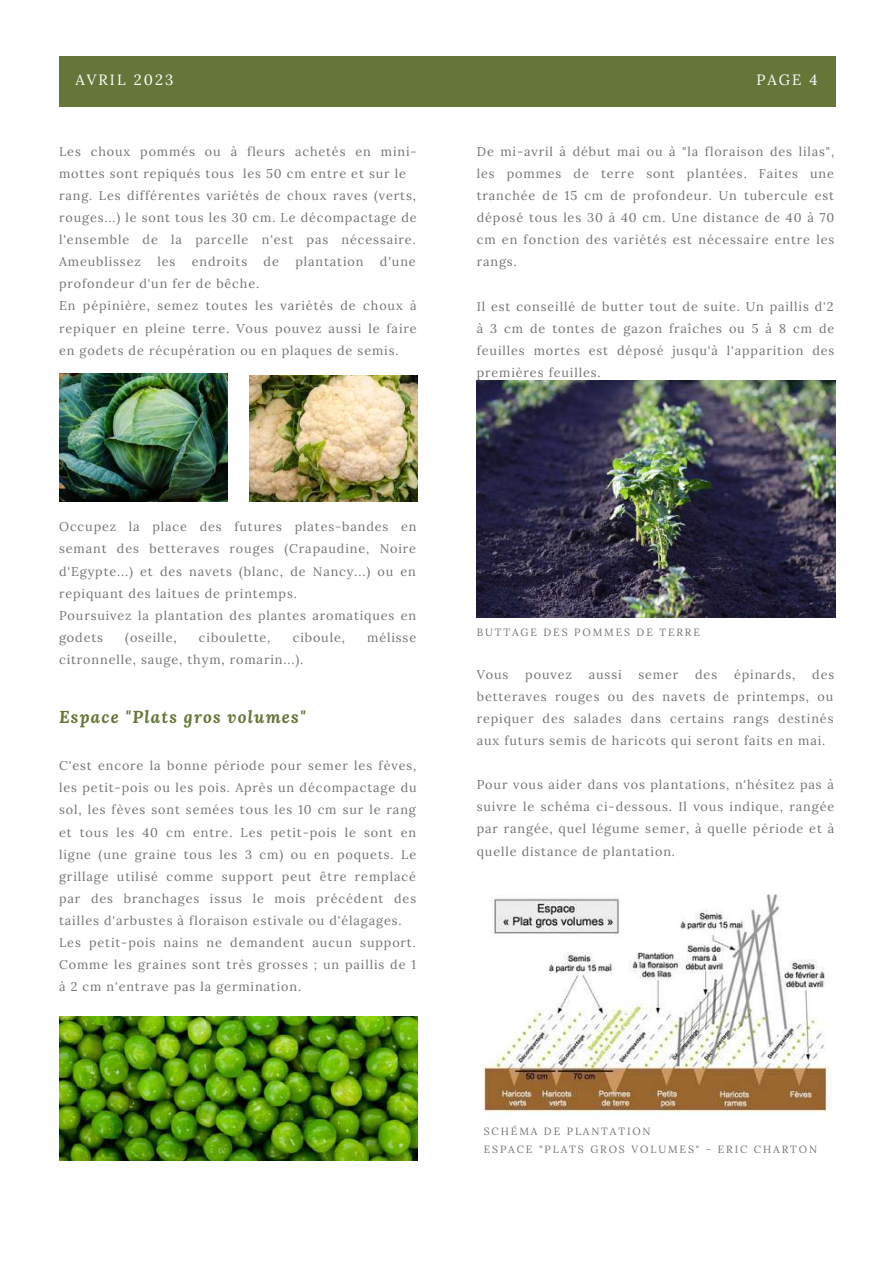
<style>
.page{position:relative;width:893px;height:1264px;background:#fff}
.page>*{position:absolute;margin:0;border:0;box-sizing:border-box;transform-origin:0 0}
.t1{font:italic 700 17.1px "Lora";letter-spacing:.07em;color:#657638}
.t2{font:14.85px "Lora";letter-spacing:.14em;color:#fff}
.t3{font:12.6px/22px "Lora";letter-spacing:.07em;color:#737373}
.t4{font:10.5px/18.3px "Lora";letter-spacing:.18em;color:#737373}
</style>
<div class="page">
<div style="left:59px;top:56px;width:776px;height:51px;background:#657638"></div>
<img style="left:59px;top:374px;width:169px;height:127px">
<img style="left:249px;top:375px;width:168px;height:126px">
<img style="left:59px;top:1016px;width:359px;height:144px">
<img style="left:476px;top:380px;width:359px;height:237px">
<img style="left:482px;top:894px;width:348px;height:223px">
<p class="t2" style="left:75px;top:70px;width:100px">AVRIL 2023</p>
<p class="t2" style="left:756px;top:70px;width:63px">PAGE 4</p>
<p class="t3" style="left:59px;top:140px;width:359px">Les choux pommés ou à fleurs achetés en mini&shy;mottes sont repiqués tous les 50 cm entre et sur le rang. Les différentes variétés de choux raves (verts, rouges...) le sont tous les 30 cm. Le décompactage de l'ensemble de la parcelle n'est pas nécessaire.<br>Ameublissez</p>
<p class="t3" style="left:157px;top:250px;width:19px">les</p>
<p class="t3" style="left:192px;top:250px;width:57px">endroits</p>
<p class="t3" style="left:264px;top:250px;width:17px">de</p>
<p class="t3" style="left:295px;top:250px;width:70px">plantation</p>
<p class="t3" style="left:380px;top:250px;width:37px">d'une</p>
<p class="t3" style="left:59px;top:273px;width:359px">profondeur d'un fer de bêche.<br>En pépinière, semez toutes les variétés de choux à repiquer en pleine terre. Vous pouvez aussi le faire en godets de récupération ou en plaques de semis.</p>
<p class="t3" style="left:59px;top:515px;width:359px">Occupez la place des futures plates-bandes en semant des betteraves rouges (Crapaudine, Noire d'Egypte...) et des navets (blanc, de Nancy...) ou en repiquant des laitues de printemps.<br>Poursuivez la plantation des plantes aromatiques en godets</p>
<p class="t3" style="left:125px;top:626px;width:53px">(oseille,</p>
<p class="t3" style="left:199px;top:626px;width:73px">ciboulette,</p>
<p class="t3" style="left:293px;top:626px;width:54px">ciboule,</p>
<p class="t3" style="left:367px;top:626px;width:50px">mélisse</p>
<p class="t3" style="left:59px;top:648px;width:245px">citronnelle, sauge, thym, romarin...).</p>
<h1 class="t1" style="left:59px;top:705px;width:248px">Espace "Plats gros volumes"</h1>
<p class="t3" style="left:59px;top:754px;width:359px">C'est encore la bonne période pour semer les fèves, les petit-pois ou les pois. Après un décompactage du sol, les fèves sont semées tous les 10 cm sur le rang et tous les 40 cm entre. Les petit-pois le sont en ligne (une graine tous les 3 cm) ou en poquets. Le grillage utilisé comme support peut être remplacé par des branchages issus le mois précédent des tailles d'arbustes à floraison estivale ou d'élagages.<br>Les petit-pois nains ne demandent aucun support.<br>Comme les graines sont très grosses ; un paillis de 1 à 2 cm n'entrave pas la germination.</p>
<p class="t3" style="left:476px;top:140px;width:359px;text-align:justify">De mi-avril à début mai ou à "la floraison des lilas", les pommes de terre sont plantées. Faites une tranchée de 15 cm de profondeur. Un tubercule est déposé tous les 30 à 40 cm. Une distance de 40 à 70 cm en fonction des variétés est nécessaire entre les rangs.</p>
<p class="t3" style="left:476px;top:295px;width:359px;text-align:justify">Il est conseillé de butter tout de suite. Un paillis d'2 à 3 cm de tontes de gazon fraîches ou 5 à 8 cm de feuilles mortes est déposé jusqu'à l'apparition des premières feuilles.</p>
<p class="t4" style="left:476px;top:623px;width:225px">BUTTAGE DES POMMES DE TERRE</p>
<p class="t3" style="left:476px;top:663px;width:33px">Vous</p>
<p class="t3" style="left:525px;top:663px;width:48px">pouvez</p>
<p class="t3" style="left:588px;top:663px;width:34px">aussi</p>
<p class="t3" style="left:638px;top:663px;width:41px">semer</p>
<p class="t3" style="left:695px;top:663px;width:24px">des</p>
<p class="t3" style="left:734px;top:663px;width:63px">épinards,</p>
<p class="t3" style="left:476px;top:663px;width:359px;text-align:justify;text-indent:335px">des betteraves rouges ou des navets de printemps, ou repiquer des salades dans certains rangs destinés aux futurs semis de haricots qui seront faits en mai.</p>
<p class="t3" style="left:476px;top:773px;width:359px;text-align:justify">Pour vous aider dans vos plantations, n'hésitez pas à suivre le schéma ci-dessous. Il vous indique, rangée par rangée, quel légume semer, à quelle période et à quelle distance de plantation.</p>
<p class="t4" style="left:483px;top:1121px;width:335px">SCHÉMA DE PLANTATION<br>ESPACE "PLATS GROS VOLUMES" - ERIC CHARTON</p>
</div>
